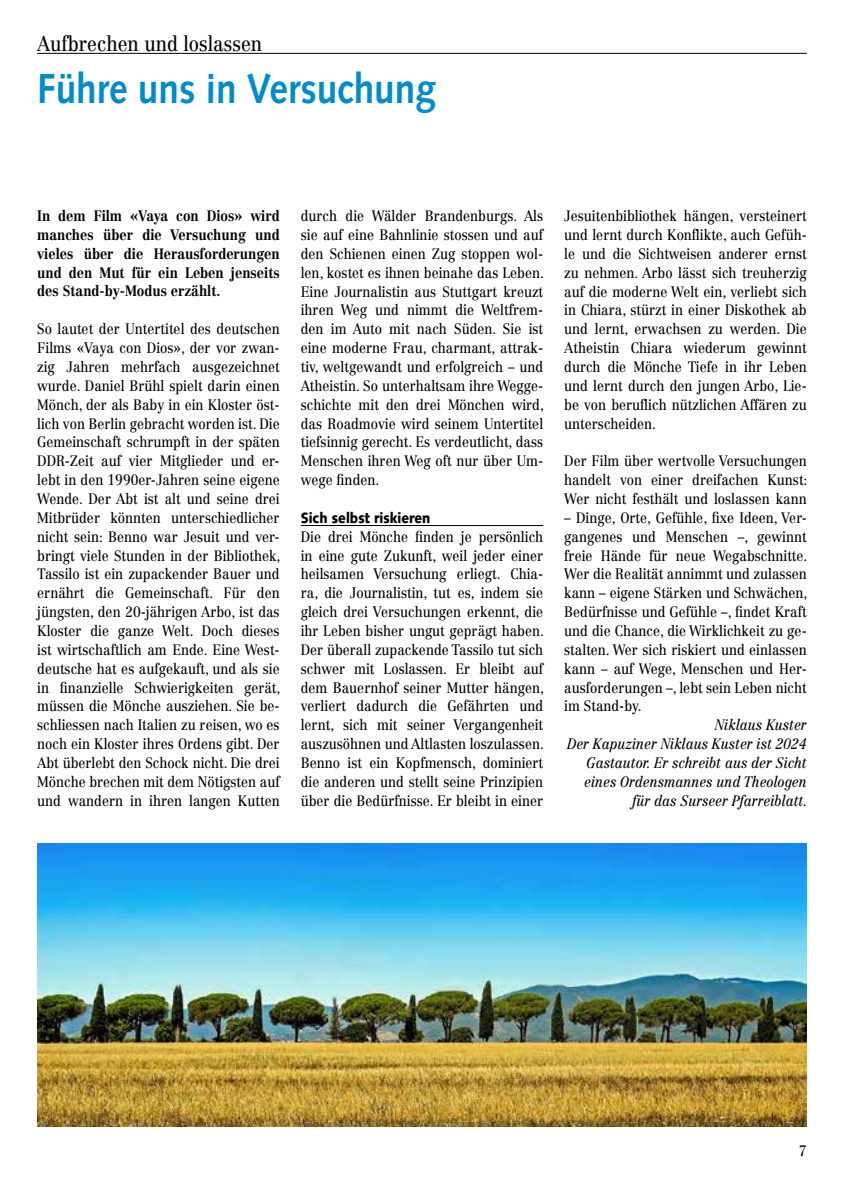
<style>
.page{position:relative;width:844px;height:1191px;background:#fff}
.page>*{position:absolute;margin:0;border:0;box-sizing:border-box;transform-origin:0 0}
.t1{font:700 42px "Syntax LT Std";color:#008bcb;scale:.88 1}
.t2{font:21px "Centennial LT Std";color:#000;scale:.88 1}
.t3{font:14.88px/18.9px "Centennial LT Std";color:#000;text-align:justify;scale:.88 1}
.t4{font:700 14.88px/18.9px "Centennial LT Std";color:#000;text-align:justify;scale:.88 1}
.t5{font:italic 14.88px/18.9px "Centennial LT Std";color:#000;text-align:right;scale:.88 1}
.t6{font:900 14.88px "Syntax LT Std";color:#000;scale:.88 1}
</style>
<div class="page">
<hr style="left:37px;top:53px;width:769px;height:1px;background:#000">
<hr style="left:301px;top:525px;width:242px;height:1px;background:#000">
<img style="left:37px;top:843px;width:769px;height:283px">
<h2 class="t2" style="left:37px;top:31px;width:257px">Aufbrechen und loslassen</h2>
<h1 class="t1" style="left:37px;top:64px;width:454px">Führe uns in Versuchung</h1>
<p class="t4" style="left:37px;top:206px;width:277px">In dem Film «Vaya con Dios» wird manches über die Versuchung und vieles über die Herausforderungen und den Mut für ein Leben jenseits des Stand-by-Modus erzählt.</p>
<p class="t3" style="left:37px;top:319px;width:278px">So lautet der Untertitel des deutschen Films «Vaya con Dios», der vor zwan&shy;zig Jahren mehrfach ausgezeichnet wurde. Daniel Brühl spielt darin einen Mönch, der als Baby in ein Kloster öst&shy;lich von Berlin gebracht worden ist. Die Gemeinschaft schrumpft in der späten DDR-Zeit auf vier Mitglieder und er&shy;lebt in den 1990er-Jahren seine eigene Wende. Der Abt ist alt und seine drei Mitbrüder könnten unterschiedlicher nicht sein: Benno war Jesuit und ver&shy;bringt viele Stunden in der Bibliothek, Tassilo ist ein zupackender Bauer und ernährt die Gemeinschaft. Für den jüngsten, den 20-jährigen Arbo, ist das Kloster die ganze Welt. Doch dieses ist wirtschaftlich am Ende. Eine West&shy;deutsche hat es aufgekauft, und als sie in finanzielle Schwierigkeiten gerät, müssen die Mönche ausziehen. Sie be&shy;schliessen nach Italien zu reisen, wo es noch ein Kloster ihres Ordens gibt. Der Abt überlebt den Schock nicht. Die drei Mönche brechen mit dem Nötigsten auf und wandern in ihren langen Kutten</p>
<p class="t3" style="left:301px;top:206px;width:278px">durch die Wälder Brandenburgs. Als sie auf eine Bahnlinie stossen und auf den Schienen einen Zug stoppen wol&shy;len, kostet es ihnen beinahe das Leben.<br>Eine Journalistin aus Stuttgart kreuzt ihren Weg und nimmt die Weltfrem&shy;den im Auto mit nach Süden. Sie ist eine moderne Frau, charmant, attrak&shy;tiv, weltgewandt und erfolgreich – und Atheistin. So unterhaltsam ihre Wegge&shy;schichte mit den drei Mönchen wird, das Roadmovie wird seinem Untertitel tiefsinnig gerecht. Es verdeutlicht, dass Menschen ihren Weg oft nur über Um&shy;wege finden.</p>
<p class="t6" style="left:301px;top:509px;width:149px">Sich selbst riskieren</p>
<p class="t3" style="left:301px;top:527px;width:278px">Die drei Mönche finden je persönlich in eine gute Zukunft, weil jeder einer heilsamen Versuchung erliegt. Chia&shy;ra, die Journalistin, tut es, indem sie gleich drei Versuchungen erkennt, die ihr Leben bisher ungut geprägt haben.<br>Der überall zupackende Tassilo tut sich schwer mit Loslassen. Er bleibt auf dem Bauernhof seiner Mutter hängen, verliert dadurch die Gefährten und lernt, sich mit seiner Vergangenheit auszusöhnen und Altlasten loszulassen.<br>Benno ist ein Kopfmensch, dominiert die anderen und stellt seine Prinzipien über die Bedürfnisse. Er bleibt in einer</p>
<p class="t3" style="left:564px;top:206px;width:277px">Jesuitenbibliothek hängen, versteinert und lernt durch Konflikte, auch Gefüh&shy;le und die Sichtweisen anderer ernst zu nehmen. Arbo lässt sich treuherzig auf die moderne Welt ein, verliebt sich in Chiara, stürzt in einer Diskothek ab und lernt, erwachsen zu werden. Die Atheistin Chiara wiederum gewinnt durch die Mönche Tiefe in ihr Leben und lernt durch den jungen Arbo, Lie&shy;be von beruflich nützlichen Affären zu unterscheiden.</p>
<p class="t3" style="left:564px;top:451px;width:278px">Der Film über wertvolle Versuchungen handelt von einer dreifachen Kunst:<br>Wer nicht festhält und loslassen kann</p>
<p class="t3" style="left:564px;top:508px;width:278px">– Dinge, Orte, Gefühle, fixe Ideen, Ver&shy;gangenes und Menschen –, gewinnt freie Hände für neue Wegabschnitte.<br>Wer die Realität annimmt und zulassen kann – eigene Stärken und Schwächen, Bedürfnisse und Gefühle –, findet Kraft und die Chance, die Wirklichkeit zu ge&shy;stalten. Wer sich riskiert und einlassen kann – auf Wege, Menschen und Her&shy;ausforderungen –, lebt sein Leben nicht im Stand-by.</p>
<p class="t5" style="left:567px;top:715px;width:274px">Niklaus Kuster<br>Der Kapuziner Niklaus Kuster ist 2024<br>Gastautor. Er schreibt aus der Sicht eines Ordensmannes und Theologen für das Surseer Pfarreiblatt.</p>
<p class="t3" style="left:798px;top:1141px;width:10px">7</p>
</div>
